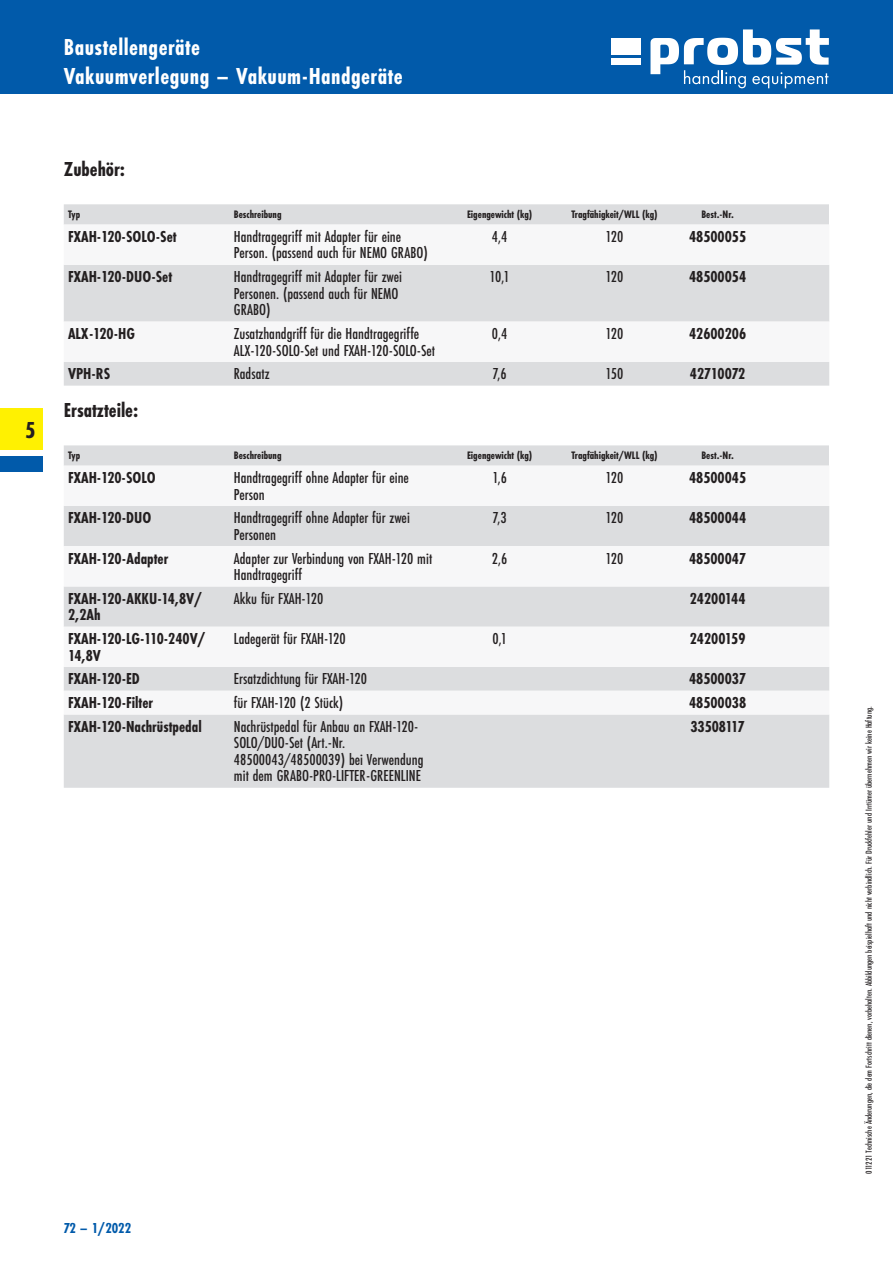
<style>
.page{position:relative;width:893px;height:1263px;background:#fff}
.page>*{position:absolute;margin:0;border:0;box-sizing:border-box;transform-origin:0 0}
.t1{font:700 24px/28.5px "Futura PT Cond";letter-spacing:.02em;color:#fff}
.t2{font:700 24px "Futura PT Cond";color:#231f20}
.t3{font:700 21px "Futura PT Cond";color:#231f20}
.t4{font:500 16.5px/16.5px "Futura PT Cond";color:#231f20}
.t5{font:700 16.5px/16.5px "Futura PT Cond";color:#231f20}
.t6{font:700 15px "Futura PT Cond";color:#015aaa}
.t7{font:700 11.25px "Futura PT Cond";color:#231f20}
.t8{font:500 9px "Futura PT Cond";color:#231f20}
</style>
<div class="page">
<div style="left:0;top:0;width:893px;height:94px;background:#015aaa"></div>
<div style="left:611px;top:38px;width:29px;height:17px;background:#fff"></div>
<div style="left:611px;top:58px;width:29px;height:7px;background:#fff"></div>
<svg style="left:650px;top:29px;width:179px;height:59px"></svg>
<div style="left:0;top:408px;width:43px;height:42px;background:#fff101"></div>
<div style="left:0;top:456px;width:43px;height:16px;background:#015aaa"></div>
<div style="left:64px;top:204px;width:765px;height:182px;background:#dcdddf"></div>
<svg style="left:64px;top:225px;width:765px;height:137px"></svg>
<div style="left:64px;top:445px;width:765px;height:343px;background:#dcdddf"></div>
<svg style="left:64px;top:466px;width:765px;height:249px"></svg>
<h1 class="t2" style="left:25px;top:418px;width:12px">5</h1>
<h1 class="t1" style="left:64px;top:34px;width:340px">Baustellengeräte<br>Vakuumverlegung – Vakuum-Handgeräte</h1>
<p class="t3" style="left:64px;top:158px;width:63px">Zubehör:</p>
<p class="t7" style="left:68px;top:209px;width:14px">Typ</p>
<p class="t7" style="left:234px;top:209px;width:49px">Beschreibung</p>
<p class="t7" style="left:467px;top:209px;width:67px">Eigengewicht (kg)</p>
<p class="t7" style="left:571px;top:209px;width:88px">Tragfähigkeit/WLL (kg)</p>
<p class="t7" style="left:701px;top:209px;width:34px">Best.- Nr.</p>
<p class="t5" style="left:68px;top:229px;width:110px">FXAH- 120- SOLO- Set</p>
<p class="t4" style="left:234px;top:229px;width:195px">Handtragegriff mit Adapter für eine<br>Person. (passend auch für NEMO GRABO)</p>
<p class="t4" style="left:492px;top:229px;width:17px">4,4</p>
<p class="t4" style="left:605px;top:229px;width:19px">120</p>
<p class="t5" style="left:689px;top:229px;width:59px">48500055</p>
<p class="t5" style="left:68px;top:269px;width:106px">FXAH- 120- DUO- Set</p>
<p class="t4" style="left:234px;top:269px;width:170px">Handtragegriff mit Adapter für zwei<br>Personen. (passend auch für NEMO<br>GRABO)</p>
<p class="t4" style="left:490px;top:269px;width:22px">10,1</p>
<p class="t4" style="left:605px;top:269px;width:19px">120</p>
<p class="t5" style="left:689px;top:269px;width:59px">48500054</p>
<p class="t5" style="left:68px;top:326px;width:69px">ALX- 120- HG</p>
<p class="t4" style="left:234px;top:326px;width:203px">Zusatzhandgriff für die Handtragegriffe<br>ALX-120-SOLO-Set und FXAH-120-SOLO-Set</p>
<p class="t4" style="left:492px;top:326px;width:17px">0,4</p>
<p class="t4" style="left:605px;top:326px;width:19px">120</p>
<p class="t5" style="left:689px;top:326px;width:59px">42600206</p>
<p class="t5" style="left:68px;top:366px;width:44px">VPH- RS</p>
<p class="t4" style="left:234px;top:366px;width:37px">Radsatz</p>
<p class="t4" style="left:493px;top:366px;width:16px">7,6</p>
<p class="t4" style="left:605px;top:366px;width:19px">150</p>
<p class="t5" style="left:690px;top:366px;width:57px">42710072</p>
<p class="t3" style="left:64px;top:399px;width:76px">Ersatzteile:</p>
<p class="t7" style="left:68px;top:450px;width:14px">Typ</p>
<p class="t7" style="left:234px;top:450px;width:49px">Beschreibung</p>
<p class="t7" style="left:467px;top:450px;width:67px">Eigengewicht (kg)</p>
<p class="t7" style="left:571px;top:450px;width:88px">Tragfähigkeit/WLL (kg)</p>
<p class="t7" style="left:701px;top:450px;width:34px">Best.- Nr.</p>
<p class="t5" style="left:68px;top:470px;width:89px">FXAH- 120- SOLO</p>
<p class="t4" style="left:234px;top:470px;width:177px">Handtragegriff ohne Adapter für eine<br>Person</p>
<p class="t4" style="left:492px;top:470px;width:16px">1,6</p>
<p class="t4" style="left:605px;top:470px;width:19px">120</p>
<p class="t5" style="left:689px;top:470px;width:59px">48500045</p>
<p class="t5" style="left:68px;top:510px;width:85px">FXAH- 120- DUO</p>
<p class="t4" style="left:234px;top:510px;width:177px">Handtragegriff ohne Adapter für zwei<br>Personen</p>
<p class="t4" style="left:493px;top:510px;width:16px">7,3</p>
<p class="t4" style="left:605px;top:510px;width:19px">120</p>
<p class="t5" style="left:689px;top:510px;width:59px">48500044</p>
<p class="t5" style="left:68px;top:550px;width:102px">FXAH- 120- Adapter</p>
<p class="t4" style="left:234px;top:551px;width:200px">Adapter zur Verbindung von FXAH-120 mit<br>Handtragegriff</p>
<p class="t4" style="left:492px;top:551px;width:17px">2,6</p>
<p class="t4" style="left:605px;top:551px;width:19px">120</p>
<p class="t5" style="left:689px;top:550px;width:59px">48500047</p>
<p class="t5" style="left:68px;top:591px;width:136px">FXAH- 120- AKKU- 14,8V/<br>2,2Ah</p>
<p class="t4" style="left:234px;top:591px;width:91px">Akku für FXAH-120</p>
<p class="t5" style="left:690px;top:591px;width:57px">24200144</p>
<p class="t5" style="left:68px;top:631px;width:139px">FXAH- 120- LG- 110- 240V/<br>14,8V</p>
<p class="t4" style="left:234px;top:631px;width:113px">Ladegerät für FXAH-120</p>
<p class="t4" style="left:492px;top:631px;width:16px">0,1</p>
<p class="t5" style="left:690px;top:631px;width:57px">24200159</p>
<p class="t5" style="left:68px;top:671px;width:73px">FXAH- 120- ED</p>
<p class="t4" style="left:234px;top:671px;width:135px">Ersatzdichtung für FXAH-120</p>
<p class="t5" style="left:689px;top:671px;width:59px">48500037</p>
<p class="t5" style="left:68px;top:695px;width:87px">FXAH- 120- Filter</p>
<p class="t4" style="left:234px;top:695px;width:111px">für FXAH-120 (2 Stück)</p>
<p class="t5" style="left:689px;top:695px;width:59px">48500038</p>
<p class="t5" style="left:68px;top:719px;width:135px">FXAH- 120- Nachrüstpedal</p>
<p class="t4" style="left:234px;top:719px;width:191px">Nachrüstpedal für Anbau an FXAH-120- SOLO/DUO-Set (Art.-Nr.<br>48500043/48500039) bei Verwendung mit dem GRABO-PRO-LIFTER-GREENLINE</p>
<p class="t5" style="left:690px;top:719px;width:56px">33508117</p>
<p class="t6" style="left:64px;top:1221px;width:69px">72 – 1/2022</p>
<p class="t8" style="left:864px;top:1174px;width:469px;rotate:-90deg">011221 Technische Änderungen, die dem Fortschritt dienen, vorbehalten. Abbildungen beispielhaft und nicht verbindlich. Für Druckfehler und Irrtümer übernehmen wir keine Haftung.</p>
</div>
